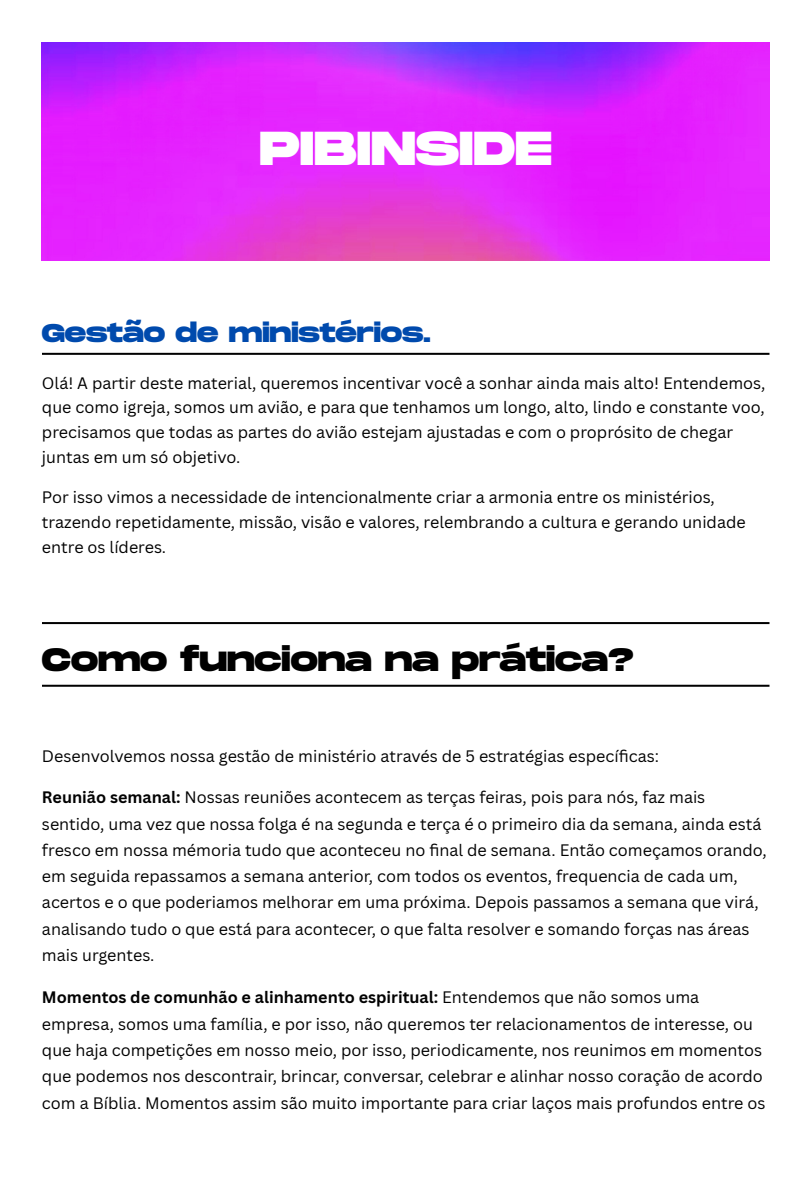
<style>
.page{position:relative;width:810px;height:1181px;background:#fff}
.page>*{position:absolute;margin:0;border:0;box-sizing:border-box;transform-origin:0 0}
.t1{font:800 47.55px "Monument Extended";color:#fff}
.t2{font:800 32.4px "Monument Extended";color:#000}
.t3{font:800 25.65px "Monument Extended";color:#004aad}
.t4{font:16.2px/26.2px "Canva Sans";color:#020202}
.t5{font:16.2px/24.6px "Canva Sans";color:#000}
.s1{font-weight:700}
</style>
<div class="page">
<img style="left:42px;top:42px;width:727px;height:218px">
<hr style="left:42px;top:353px;width:727px;height:2px;background:#000">
<hr style="left:42px;top:622px;width:727px;height:2px;background:#000">
<hr style="left:42px;top:684px;width:727px;height:2px;background:#000">
<p class="t1" style="left:260px;top:122px;width:294px">PIBINSIDE</p>
<p class="t3" style="left:42px;top:319px;width:390px">Gestão de ministérios.</p>
<p class="t5" style="left:42px;top:370px;width:725px">Olá! A partir deste material, queremos incentivar você a sonhar ainda mais alto! Entendemos, que como igreja, somos um avião, e para que tenhamos um longo, alto, lindo e constante voo, precisamos que todas as partes do avião estejam ajustadas e com o proprósito de chegar juntas em um só objetivo.</p>
<p class="t5" style="left:42px;top:484px;width:705px">Por isso vimos a necessidade de intencionalmente criar a armonia entre os ministérios, trazendo repetidamente, missão, visão e valores, relembrando a cultura e gerando unidade entre os líderes.</p>
<p class="t2" style="left:42px;top:641px;width:593px">Como funciona na prática?</p>
<p class="t4" style="left:42px;top:742px;width:619px">Desenvolvemos nossa gestão de ministério através de 5 estratégias específi cas:</p>
<h1 class="t4" style="left:42px;top:783px;width:726px"><span class="s1">Reunião semanal:</span> Nossas reuniões acontecem as terças feiras, pois para nós, faz mais sentido, uma vez que nossa folga é na segunda e terça é o primeiro dia da semana, ainda está fresco em nossa mémoria tudo que aconteceu no fi nal de semana. Então começamos orando, em seguida repassamos a semana anterior, com todos os eventos, frequencia de cada um, acertos e o que poderiamos melhorar em uma próxima. Depois passamos a semana que virá, analisando tudo o que está para acontecer, o que falta resolver e somando forças nas áreas mais urgentes.</h1>
<h1 class="t4" style="left:42px;top:983px;width:725px"><span class="s1">Momentos de comunhão e alinhamento espiritual:</span> Entendemos que não somos uma empresa, somos uma família, e por isso, não queremos ter relacionamentos de interesse, ou que haja competições em nosso meio, por isso, periodicamente, nos reunimos em momentos que podemos nos descontrair, brincar, conversar, celebrar e alinhar nosso coração de acordo com a Bíblia. Momentos assim são muito importante para criar laços mais profundos entre os</h1>
</div>
